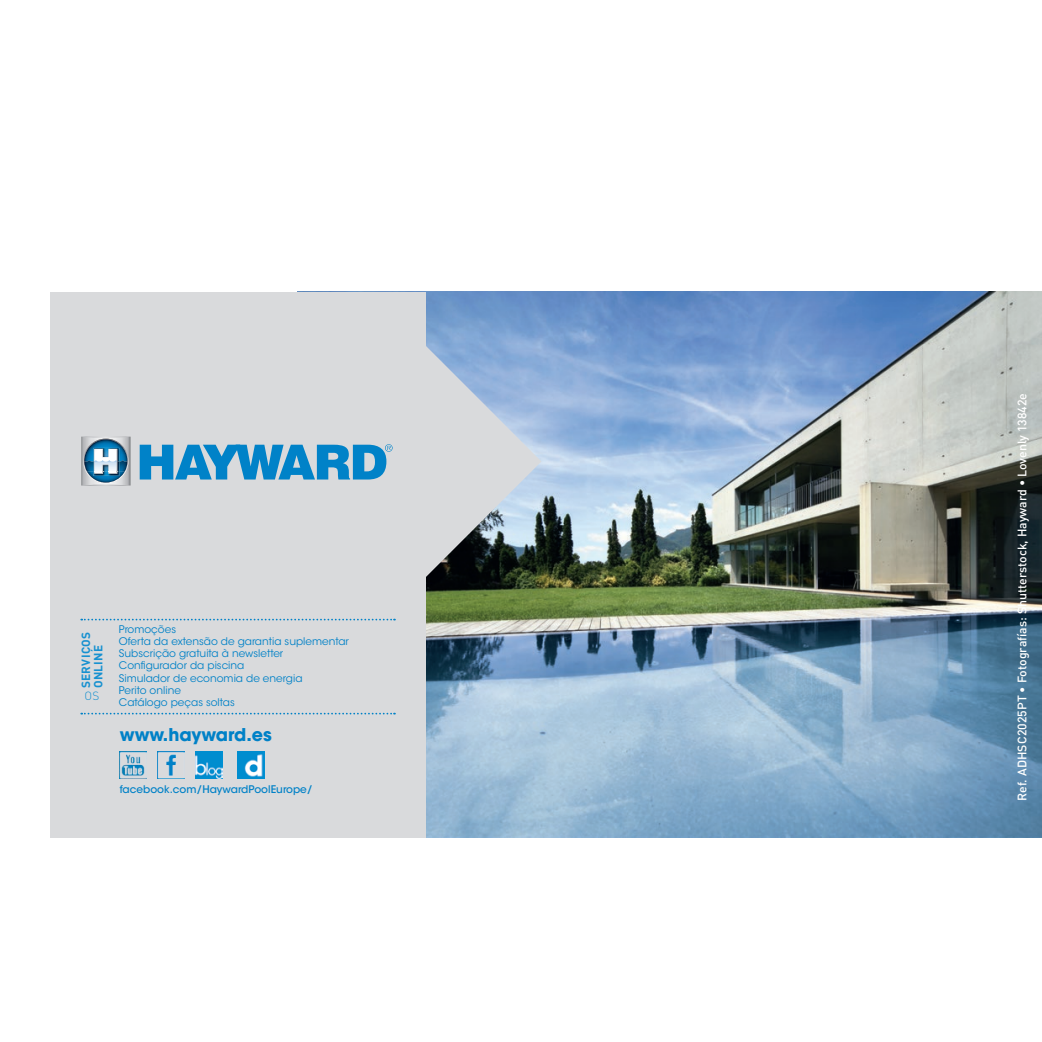
<style>
.page{position:relative;width:1042px;height:1042px;background:#fff}
.page>*{position:absolute;margin:0;border:0;box-sizing:border-box;transform-origin:0 0}
.t1{font:700 17.5px "ITC Avant Garde Std";color:#0081c7}
.t2{font:500 12.25px "DIN Pro";color:#fff}
.t3{font:700 11.72px/12.2px "DIN";letter-spacing:.03em;color:#1791d0}
.t4{font:300 11.72px "DIN";color:#1791d0}
.t5{font:10.5px/12.2px "ITC Avant Garde Std";color:#0081c7}
.t6{font:500 10.5px "ITC Avant Garde Std";color:#0081c7}
</style>
<div class="page">
<img style="left:425px;top:292px;width:617px;height:545px">
<div style="left:50px;top:292px;width:375px;height:545px;background:#d9dadc"></div>
<svg style="left:425px;top:344px;width:116px;height:234px;background:#a9b4c1"></svg>
<svg style="left:140px;top:444px;width:252px;height:35px"></svg>
<img style="left:81px;top:437px;width:50px;height:49px">
<img style="left:83px;top:438px;width:46px;height:45px">
<img style="left:84px;top:471px;width:3px;height:12px">
<img style="left:84px;top:439px;width:43px;height:21px">
<img style="left:87px;top:482px;width:37px;height:1px">
<img style="left:87px;top:471px;width:38px;height:11px">
<img style="left:84px;top:460px;width:43px;height:11px">
<img style="left:93px;top:448px;width:26px;height:28px">
<svg style="left:94px;top:449px;width:24px;height:25px"></svg>
<img style="left:120px;top:752px;width:27px;height:26px">
<img style="left:157px;top:752px;width:27px;height:26px">
<img style="left:195px;top:752px;width:27px;height:26px">
<img style="left:238px;top:752px;width:26px;height:26px">
<svg style="left:81px;top:619px;width:314px;height:1px"></svg>
<svg style="left:81px;top:713px;width:314px;height:1px"></svg>
<p class="t3" style="left:79px;top:688px;width:58px;rotate:-90deg">SERVIÇOS<br>ONLINE</p>
<p class="t4" style="left:84px;top:689px;width:16px">OS</p>
<p class="t5" style="left:119px;top:623px;width:232px">Promoções<br>Oferta da extensão de garantia suplementar<br>Subscrição gratuita à newsletter<br>Configurador da piscina<br>Simulador de economia de energia<br>Perito online<br>Catálogo peças soltas</p>
<h1 class="t1" style="left:120px;top:723px;width:154px">www.hayward.es</h1>
<p class="t6" style="left:120px;top:783px;width:194px">facebook.com/HaywardPoolEurope/</p>
<p class="t2" style="left:1014px;top:801px;width:409px;rotate:-90deg">Ref. ADHSC2025PT • Fotografías: Shutterstock, Hayward • Lovenly 13842e</p>
</div>
